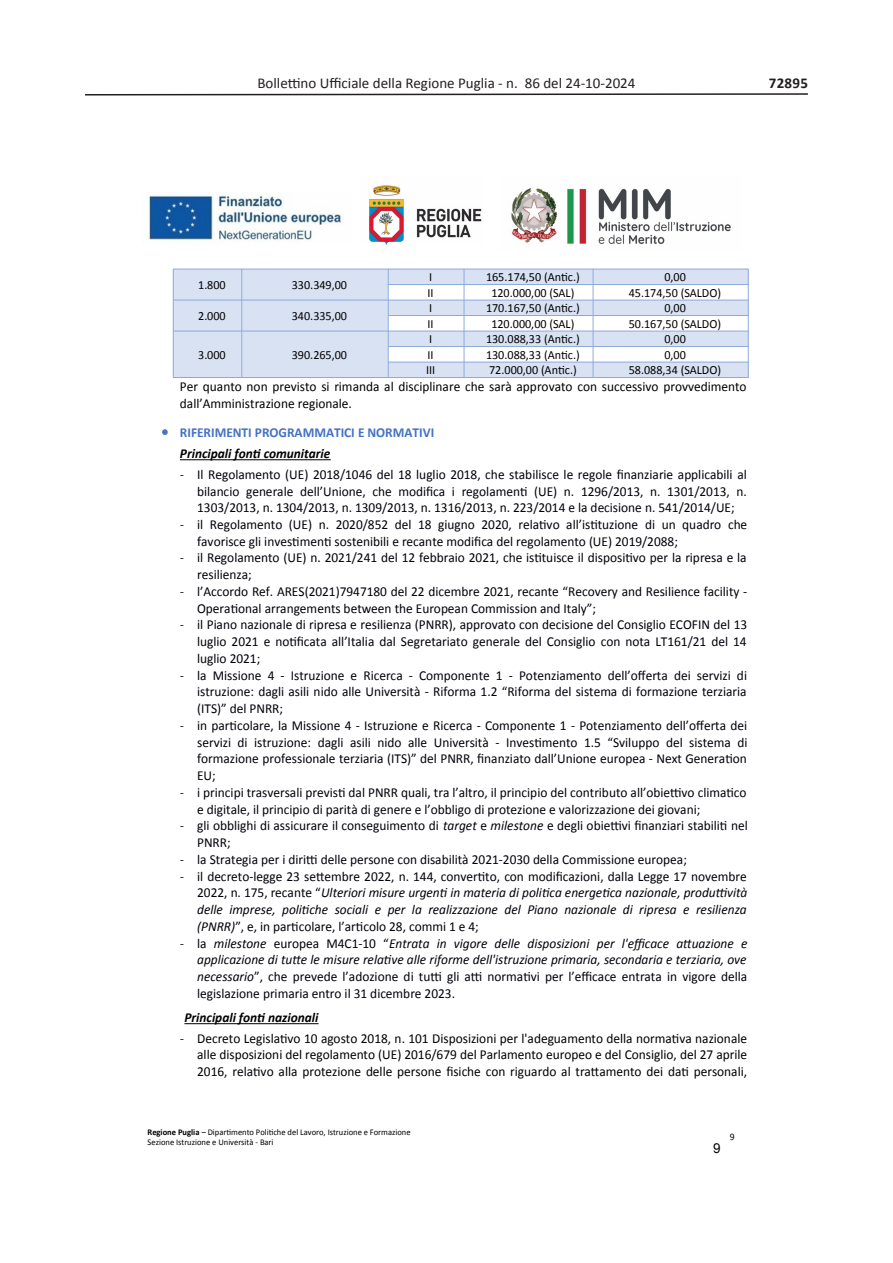
<style>
.page{position:relative;width:893px;height:1263px;background:#fff}
.page>*{position:absolute;margin:0;border:0;box-sizing:border-box;transform-origin:0 0}
.t1{font:15px "Calibri";color:#231f20}
.t2{font:700 15px "Calibri";letter-spacing:.015em;color:#231f20}
.t3{font:13.65px/16.8px "Calibri";color:#00000a}
.t4{font:italic 13.65px/16.6px "Calibri";color:#00000a;text-align:justify}
.t5{font:13.65px/16.8px "Calibri";color:#000}
.t6{font:700 13.65px/21.3px "Calibri";color:#4472c4}
.t7{font:italic 700 13.65px "Calibri";color:#000}
.t8{font:13.65px "Arial";color:#000}
.t9{font:12.45px "Calibri";color:#000}
.t10{font:9.9px "Calibri";color:#000}
.t11{font:8.7px/10.6px "Calibri";color:#000}
.s1{font-style:italic;color:#000}
.s2{font-family:"Caladea"}
.s3{font-style:italic}
.s4{font-family:"Caladea";font-style:normal}
.s5{font-style:normal}
.s6{font-family:"Caladea";font-style:normal;color:#000}
.s7{color:#00000a}
.s8{font-weight:700}
</style>
<div class="page">
<svg style="left:85px;top:93px;width:723px;height:3px"></svg>
<div style="left:173px;top:269px;width:69px;height:31px;background:#d9e2f3"></div>
<div style="left:242px;top:269px;width:146px;height:31px;background:#d9e2f3"></div>
<div style="left:388px;top:269px;width:76px;height:15px;background:#d9e2f3"></div>
<div style="left:464px;top:269px;width:129px;height:15px;background:#d9e2f3"></div>
<div style="left:593px;top:269px;width:155px;height:15px;background:#d9e2f3"></div>
<div style="left:173px;top:300px;width:69px;height:31px;background:#d9e2f3"></div>
<div style="left:242px;top:300px;width:146px;height:31px;background:#d9e2f3"></div>
<div style="left:388px;top:300px;width:76px;height:15px;background:#d9e2f3"></div>
<div style="left:464px;top:300px;width:129px;height:15px;background:#d9e2f3"></div>
<div style="left:593px;top:300px;width:155px;height:15px;background:#d9e2f3"></div>
<div style="left:173px;top:331px;width:69px;height:46px;background:#d9e2f3"></div>
<div style="left:242px;top:331px;width:146px;height:46px;background:#d9e2f3"></div>
<div style="left:388px;top:331px;width:76px;height:15px;background:#d9e2f3"></div>
<div style="left:464px;top:331px;width:129px;height:15px;background:#d9e2f3"></div>
<div style="left:593px;top:331px;width:155px;height:15px;background:#d9e2f3"></div>
<div style="left:388px;top:362px;width:76px;height:15px;background:#d9e2f3"></div>
<div style="left:464px;top:362px;width:129px;height:15px;background:#d9e2f3"></div>
<div style="left:593px;top:362px;width:155px;height:15px;background:#d9e2f3"></div>
<hr style="left:173px;top:269px;width:575px;height:1px;background:#8eaadb">
<hr style="left:388px;top:284px;width:360px;height:1px;background:#8eaadb">
<hr style="left:173px;top:300px;width:575px;height:1px;background:#8eaadb">
<hr style="left:388px;top:315px;width:360px;height:1px;background:#8eaadb">
<hr style="left:173px;top:331px;width:575px;height:1px;background:#8eaadb">
<hr style="left:388px;top:346px;width:360px;height:1px;background:#8eaadb">
<hr style="left:388px;top:362px;width:360px;height:1px;background:#8eaadb">
<hr style="left:173px;top:377px;width:575px;height:1px;background:#8eaadb">
<hr style="left:173px;top:269px;width:1px;height:109px;background:#8eaadb">
<hr style="left:242px;top:269px;width:1px;height:109px;background:#8eaadb">
<hr style="left:388px;top:269px;width:1px;height:109px;background:#8eaadb">
<hr style="left:464px;top:269px;width:1px;height:109px;background:#8eaadb">
<hr style="left:593px;top:269px;width:1px;height:109px;background:#8eaadb">
<hr style="left:748px;top:269px;width:1px;height:109px;background:#8eaadb">
<hr style="left:180px;top:459px;width:151px;height:1px;background:#000">
<hr style="left:184px;top:1023px;width:135px;height:1px;background:#000">
<img style="left:369px;top:185px;width:113px;height:60px">
<img style="left:148px;top:192px;width:195px;height:49px">
<img style="left:511px;top:188px;width:220px;height:56px">
<p class="t1" style="left:257px;top:74px;width:380px">Bollettino Ufficiale della Regione Puglia - n. 86 del 24-10-2024</p>
<p class="t2" style="left:769px;top:72px;width:41px">72895</p>
<p class="t9" style="left:198px;top:279px;width:29px">1.800</p>
<p class="t9" style="left:292px;top:279px;width:57px">330.349,00</p>
<p class="t9" style="left:198px;top:310px;width:29px">2.000</p>
<p class="t9" style="left:292px;top:310px;width:57px">340.335,00</p>
<p class="t9" style="left:429px;top:271px;width:5px">I</p>
<p class="t9" style="left:486px;top:271px;width:95px">165.174,50 (Antic.)</p>
<p class="t9" style="left:664px;top:271px;width:23px">0,00</p>
<p class="t9" style="left:427px;top:286px;width:8px">II</p>
<p class="t9" style="left:491px;top:286px;width:85px">120.000,00 (SAL)</p>
<p class="t9" style="left:629px;top:286px;width:94px">45.174,50 (SALDO)</p>
<p class="t9" style="left:429px;top:302px;width:5px">I</p>
<p class="t9" style="left:486px;top:302px;width:95px">170.167,50 (Antic.)</p>
<p class="t9" style="left:664px;top:302px;width:23px">0,00</p>
<p class="t9" style="left:427px;top:317px;width:8px">II</p>
<p class="t9" style="left:491px;top:317px;width:85px">120.000,00 (SAL)</p>
<p class="t9" style="left:629px;top:317px;width:94px">50.167,50 (SALDO)</p>
<p class="t9" style="left:429px;top:333px;width:5px">I</p>
<p class="t9" style="left:486px;top:333px;width:95px">130.088,33 (Antic.)</p>
<p class="t9" style="left:664px;top:333px;width:23px">0,00</p>
<p class="t9" style="left:427px;top:348px;width:8px">II</p>
<p class="t9" style="left:486px;top:348px;width:95px">130.088,33 (Antic.)</p>
<p class="t9" style="left:664px;top:348px;width:23px">0,00</p>
<p class="t9" style="left:426px;top:364px;width:11px">III</p>
<p class="t9" style="left:489px;top:364px;width:89px">72.000,00 (Antic.)</p>
<p class="t9" style="left:629px;top:364px;width:94px">58.088,34 (SALDO)</p>
<p class="t5" style="left:180px;top:378px;width:568px">Per quanto non previsto si rimanda al disciplinare che sarà approvato con successivo provvedimento dall’Amministrazione regionale.</p>
<p class="t6" style="left:180px;top:422px;width:256px;text-indent:-17px">• RIFERIMENTI PROGRAMMATICI E NORMATIVI<br><span class="s1">Principali fonti comunitarie</span></p>
<p class="t3" style="left:197px;top:466px;width:551px;text-align:justify;text-indent:-17px"><span class="s2">-</span> Il Regolamento (UE) 2018/1046 del 18 luglio 2018, che stabilisce le regole finanziarie applicabili al bilancio generale dell’Unione, che modifica i regolamenti (UE) n. 1296/2013, n. 1301/2013, n.<br>1303/2013, n. 1304/2013, n. 1309/2013, n. 1316/2013, n. 223/2014 e la decisione n. 541/2014/UE;</p>
<p class="t3" style="left:197px;top:516px;width:552px;text-indent:-17px"><span class="s2">-</span> il Regolamento (UE) n. 2020/852 del 18 giugno 2020, relativo all’istituzione di un quadro che favorisce gli investimenti sostenibili e recante modifica del regolamento (UE) 2019/2088;</p>
<p class="t3" style="left:197px;top:550px;width:551px;text-indent:-17px"><span class="s2">-</span> il Regolamento (UE) n. 2021/241 del 12 febbraio 2021, che istituisce il dispositivo per la ripresa e la resilienza;</p>
<p class="t3" style="left:197px;top:583px;width:552px;text-indent:-17px"><span class="s2">-</span> l’Accordo Ref. ARES(2021)7947180 del 22 dicembre 2021, recante “Recovery and Resilience facility -<br>Operational arrangements between the European Commission and Italy”;</p>
<p class="t3" style="left:197px;top:617px;width:551px;text-align:justify;text-indent:-17px"><span class="s2">-</span> il Piano nazionale di ripresa e resilienza (PNRR), approvato con decisione del Consiglio ECOFIN del 13 luglio 2021 e notificata all’Italia dal Segretariato generale del Consiglio con nota LT161/21 del 14 luglio 2021;</p>
<p class="t3" style="left:197px;top:667px;width:551px;text-align:justify;text-indent:-17px"><span class="s2">-</span> la Missione 4 - Istruzione e Ricerca - Componente 1 - Potenziamento dell’offerta dei servizi di istruzione: dagli asili nido alle Università - Riforma 1.2 “Riforma del sistema di formazione terziaria (ITS)” del PNRR;</p>
<p class="t3" style="left:197px;top:717px;width:552px;text-align:justify;text-indent:-17px"><span class="s2">-</span> in particolare, la Missione 4 - Istruzione e Ricerca - Componente 1 - Potenziamento dell’offerta dei servizi di istruzione: dagli asili nido alle Università - Investimento 1.5 “Sviluppo del sistema di formazione professionale terziaria (ITS)” del PNRR, finanziato dall’Unione europea - Next Generation EU;</p>
<p class="t3" style="left:197px;top:784px;width:551px;text-indent:-17px"><span class="s2">-</span> i principi trasversali previsti dal PNRR quali, tra l’altro, il principio del contributo all’obiettivo climatico e digitale, il principio di parità di genere e l’obbligo di protezione e valorizzazione dei giovani;</p>
<p class="t3" style="left:197px;top:818px;width:552px;text-indent:-17px"><span class="s2">-</span> gli obblighi di assicurare il conseguimento di <span class="s3">target</span> e <span class="s3">milestone</span> e degli obiettivi finanziari stabiliti nel<br>PNRR;</p>
<p class="t3" style="left:180px;top:851px;width:508px"><span class="s2">-</span> la Strategia per i diritti delle persone con disabilità 2021-2030 della Commissione europea;</p>
<p class="t4" style="left:197px;top:869px;width:552px;text-indent:-17px"><span class="s4">-</span> <span class="s5">il decreto-legge 23 settembre 2022, n. 144, convertito, con modificazioni, dalla Legge 17 novembre 2022, n. 175, recante “</span>Ulteriori misure urgenti in materia di politica energetica nazionale, produttività delle imprese, politiche sociali e per la realizzazione del Piano nazionale di ripresa e resilienza (PNRR)<span class="s5">”, e, in particolare, l’articolo 28, commi 1 e 4;</span></p>
<p class="t4" style="left:197px;top:936px;width:552px;text-indent:-17px"><span class="s6">-</span> <span class="s5">la</span> milestone <span class="s5">europea M4C1-10 “</span>Entrata in vigore delle disposizioni per l'efficace attuazione e applicazione di tutte le misure relative alle riforme dell'istruzione primaria, secondaria e terziaria, ove necessario<span class="s5">”, che prevede l’adozione di tutti gli atti normativi per l’efficace entrata in vigore della legislazione primaria entro il 31 dicembre 2023.</span></p>
<p class="t7" style="left:184px;top:1012px;width:136px">Principali fonti nazionali</p>
<p class="t5" style="left:197px;top:1030px;width:551px;text-align:justify;text-indent:-17px"><span class="s2">-</span> Decreto Legislativo 10 agosto 2018, n. 101 Disposizioni per l'adeguamento della normativa nazionale alle disposizioni del regolamento (UE) 2016/679 del Parlamento europeo e del Consiglio, del 27 aprile 2016, <span class="s7">relativo</span> alla protezione delle persone fisiche con riguardo al trattamento dei dati personali,</p>
<p class="t9" style="left:198px;top:348px;width:29px">3.000</p>
<p class="t9" style="left:292px;top:348px;width:57px">390.265,00</p>
<p class="t11" style="left:148px;top:1127px;width:264px"><span class="s8">Regione Puglia</span> – Dipartimento Politiche del Lavoro, Istruzione e Formazione<br>Sezione Istruzione e Università - Bari</p>
<p class="t10" style="left:730px;top:1132px;width:6px">9</p>
<p class="t8" style="left:713px;top:1139px;width:9px">9</p>
</div>
